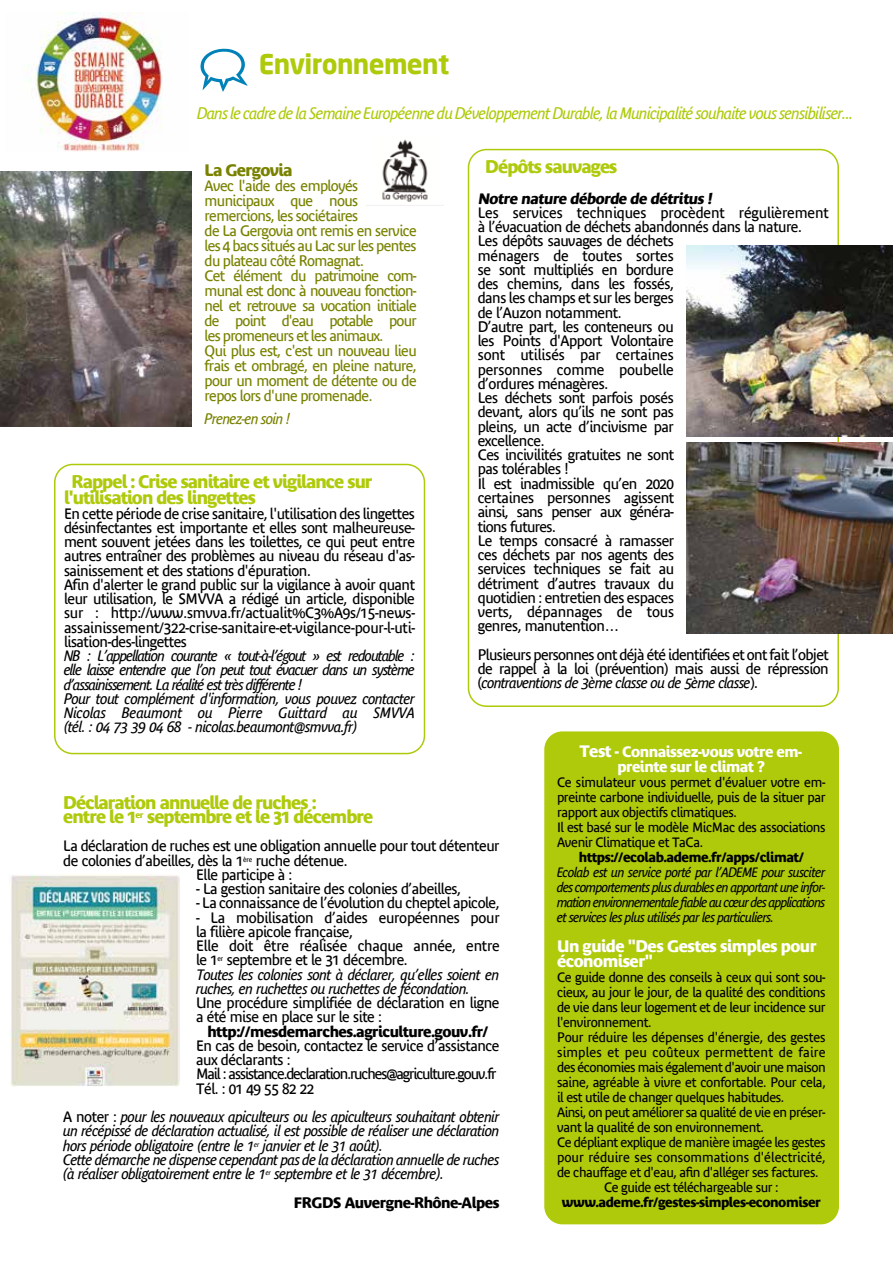
<style>
.page{position:relative;width:893px;height:1263px;background:#fff}
.page>*{position:absolute;margin:0;border:0;box-sizing:border-box;transform-origin:0 0}
.t1{font:700 27px "Neo Sans";letter-spacing:-.025em;color:#afca0b}
.t2{font:700 18px/14.2px "Bienvenue";letter-spacing:-.05em;color:#afca0b}
.t3{font:italic 16.5px "Bienvenue";letter-spacing:-.04em;color:#afca0b}
.t4{font:700 16.5px/15px "Bienvenue";letter-spacing:-.03em;color:#fff}
.t5{font:700 16.5px "Bienvenue";letter-spacing:-.04em;color:#798200}
.t6{font:15px/14.2px "Bienvenue";letter-spacing:-.03em;color:#000}
.t7{font:15px/15px "Bienvenue";letter-spacing:-.04em;color:#798200}
.t8{font:italic 15px/14.2px "Bienvenue";letter-spacing:-.03em;color:#000}
.t9{font:italic 15px/14.2px "Bienvenue";letter-spacing:-.06em;color:#000}
.t10{font:700 15px "Bienvenue";letter-spacing:-.03em;color:#000}
.t11{font:700 15px/15px "Bienvenue";letter-spacing:-.03em;color:#fff;text-align:center}
.t12{font:italic 15px "Bienvenue";letter-spacing:-.04em;color:#798200}
.t13{font:13.5px/15px "Bienvenue";letter-spacing:-.03em;color:#000}
.t14{font:italic 13.5px/15px "Bienvenue";letter-spacing:-.04em;color:#000;text-align:justify}
.t15{font:700 13.5px "Bienvenue";letter-spacing:-.03em;color:#000}
.t16{font:13.5px "Bienvenue";color:#000}
.t17{font:13.5px "Bienvenue";letter-spacing:.01em;color:#000}
.s1{font-style:italic}
.s2{font-style:normal}
.s3{font-size:16.5px}
</style>
<div class="page">
<div style="left:544px;top:731px;width:295px;height:493px;background:#afca0b;border-radius:18px"></div>
<img style="left:367px;top:139px;width:76px;height:67px">
<img style="left:9px;top:874px;width:170px;height:213px">
<div style="left:54px;top:464px;width:371px;height:290px;border:2px solid #afca0b;border-radius:18px"></div>
<div style="left:468px;top:149px;width:371px;height:558px;border:2px solid #afca0b;border-radius:18px"></div>
<img style="left:27px;top:12px;width:135px;height:139px">
<img style="left:0;top:172px;width:192px;height:255px">
<img style="left:687px;top:442px;width:206px;height:192px">
<img style="left:686px;top:246px;width:207px;height:191px">
<h1 class="t1" style="left:259px;top:47px;width:192px">Environnement</h1>
<p class="t3" style="left:197px;top:103px;width:658px">Dans le cadre de la Semaine Européenne du Développement Durable, la Municipalité souhaite vous sensibiliser...</p>
<p class="t5" style="left:205px;top:161px;width:90px">La Gergovia</p>
<p class="t7" style="left:205px;top:178px;width:214px">Avec l'aide des employés municipaux que nous remercions, les sociétaires<br>de La Gergovia ont remis en service les 4 bacs situés au Lac sur les pentes du plateau côté Romagnat.<br>Cet élément du patrimoine com&shy;munal est donc à nouveau fonction&shy;nel et retrouve sa vocation initiale de point d'eau potable pour les promeneurs et les animaux.<br>Qui plus est, c'est un nouveau lieu frais et ombragé, en pleine nature, pour un moment de détente ou de repos lors d'une promenade.</p>
<p class="t12" style="left:205px;top:410px;width:87px">Prenez-en soin !</p>
<p class="t2" style="left:64px;top:473px;width:310px;line-height:16.5px;text-indent:8px">Rappel : Crise sanitaire et vigilance sur l'utilisation des lingettes</p>
<p class="t6" style="left:64px;top:506px;width:353px">En cette période de crise sanitaire, l'utilisation des lingettes désinfectantes est importante et elles sont malheureuse&shy;ment souvent jetées dans les toilettes, ce qui peut entre autres entraîner des problèmes au niveau du réseau d'as&shy;sainissement et des stations d'épuration.<br>Afin d'alerter le grand public sur la vigilance à avoir quant leur utilisation, le SMVVA a rédigé un article, disponible sur : http://www.smvva.fr/actualit%C3%A9s/15-news&shy;assainissement/322-crise-sanitaire-et-vigilance-pour-l-uti&shy;lisation-des-lingettes</p>
<p class="t9" style="left:64px;top:649px;width:353px">NB : L’appellation courante « tout-à-l’égout » est redoutable : elle laisse entendre que l’on peut tout évacuer dans un système d’assainissement. La réalité est très différente !<br>Pour tout complément d'information, vous pouvez contacter Nicolas Beaumont ou Pierre Guittard au SMVVA (tél. : 04 73 39 04 68 - nicolas.beaumont@smvva.fr)</p>
<p class="t2" style="left:485px;top:159px;width:134px">Dépôts sauvages</p>
<p class="t10" style="left:478px;top:190px;width:238px">Notre nature déborde de détritus !</p>
<p class="t6" style="left:478px;top:206px;width:353px">Les services techniques procèdent régulièrement à l’évacuation de déchets abandonnés dans la nature.<br>Les dépôts sauvages de déchets<br>ménagers de toutes sortes<br>se sont multipliés en bordure<br>des chemins, dans les fossés,<br>dans les champs et sur les berges<br>de l’Auzon notamment.<br>D’autre part, les conteneurs ou<br>les Points d'Apport Volontaire<br>sont utilisés par certaines<br>personnes comme poubelle<br>d’ordures ménagères.<br>Les déchets sont parfois posés<br>devant, alors qu’ils ne sont pas<br>pleins, un acte d’incivisme par<br>excellence.<br>Ces incivilités gratuites ne sont<br>pas tolérables !<br>Il est inadmissible qu’en 2020<br>certaines personnes agissent<br>ainsi, sans penser aux généra-<br>tions futures.<br>Le temps consacré à ramasser<br>ces déchets par nos agents des<br>services techniques se fait au<br>détriment d’autres travaux du<br>quotidien : entretien des espaces<br>verts, dépannages de tous<br>genres, manutention…</p>
<p class="t6" style="left:478px;top:647px;width:352px;text-align:justify">Plusieurs personnes ont déjà été identifiées et ont fait l’objet de rappel à la loi (prévention) mais aussi de répression (<span class="s1">contraventions de 3ème classe ou de 5ème classe</span>).</p>
<p class="t2" style="left:63px;top:795px;width:312px">Déclaration annuelle de ruches :<br>entre le 1<sup>er</sup> septembre et le 31 décembre</p>
<p class="t6" style="left:63px;top:839px;width:438px">La déclaration de ruches est une obligation annuelle pour tout détenteur</p>
<p class="t6" style="left:63px;top:853px;width:286px">de colonies d’abeilles, dès la 1<sup>ère</sup> ruche détenue.</p>
<p class="t6" style="left:196px;top:867px;width:98px">Elle participe à :</p>
<p class="t6" style="left:196px;top:882px;width:266px">- La gestion sanitaire des colonies d’abeilles,</p>
<p class="t6" style="left:196px;top:896px;width:305px">- La connaissance de l’évolution du cheptel apicole,</p>
<p class="t6" style="left:196px;top:910px;width:305px">- La mobilisation d’aides européennes pour la filière apicole française,<br>Elle doit être réalisée chaque année, entre le 1<sup>er</sup> septembre et le 31 décembre.<br><span class="s1">Toutes les colonies sont à déclarer, qu’elles soient en ruches, en ruchettes ou ruchettes de fécondation.</span></p>
<p class="t6" style="left:196px;top:996px;width:305px">Une procédure simplifiée de déclaration en ligne a été mise en place sur le site :</p>
<p class="t10" style="left:207px;top:1022px;width:282px">http://mesdemarches.agriculture.gouv.fr/</p>
<p class="t6" style="left:196px;top:1038px;width:305px">En cas de besoin, contactez le service d’assistance aux déclarants :<br>Mail : assistance.declaration.ruches@agriculture.gouv.fr Tél. : 01 49 55 82 22</p>
<p class="t8" style="left:63px;top:1110px;width:438px"><span class="s2">A noter :</span> pour les nouveaux apiculteurs ou les apiculteurs souhaitant obtenir un récépissé de déclaration actualisé, il est possible de réaliser une déclaration hors période obligatoire (entre le 1<sup>er</sup> janvier et le 31 août).<br>Cette démarche ne dispense cependant pas de la déclaration annuelle de ruches (à réaliser obligatoirement entre le 1<sup>er</sup> septembre et le 31 décembre).</p>
<p class="t10" style="left:294px;top:1193px;width:207px">FRGDS Auvergne-Rhône-Alpes</p>
<p class="t11" style="left:579px;top:744px;width:224px"><span class="s3">Test -</span> Connaissez-vous votre em&shy;preinte sur le climat ?</p>
<p class="t13" style="left:557px;top:775px;width:270px">Ce simulateur vous permet d'évaluer votre em&shy;preinte carbone individuelle, puis de la situer par rapport aux objectifs climatiques.<br>Il est basé sur le modèle MicMac des associations Avenir Climatique et TaCa.</p>
<p class="t15" style="left:579px;top:849px;width:227px">https://ecolab.ademe.fr/apps/climat/</p>
<p class="t14" style="left:557px;top:865px;width:270px">Ecolab est un service porté par l’ADEME pour susciter des comportements plus durables en apportant une infor&shy;mation environnementale fiable au cœur des applications et services les plus utilisés par les particuliers.</p>
<p class="t4" style="left:557px;top:939px;width:261px">Un guide "Des Gestes simples pour économiser"</p>
<p class="t13" style="left:557px;top:970px;width:270px">Ce guide donne des conseils à ceux qui sont sou-</p>
<p class="t13" style="left:557px;top:985px;width:270px">cieux, au jour le jour, de la qualité des conditions</p>
<p class="t13" style="left:557px;top:1000px;width:270px">de vie dans leur logement et de leur incidence sur</p>
<p class="t13" style="left:557px;top:1015px;width:96px">l'environnement.</p>
<p class="t13" style="left:557px;top:1030px;width:270px">Pour réduire les dépenses d'énergie, des gestes</p>
<p class="t17" style="left:557px;top:1044px;width:270px">simples et peu coûteux permettent de faire</p>
<p class="t13" style="left:557px;top:1060px;width:270px">des économies mais également d'avoir une maison</p>
<p class="t13" style="left:557px;top:1075px;width:270px">saine, agréable à vivre et confortable. Pour cela,</p>
<p class="t13" style="left:557px;top:1090px;width:229px">il est utile de changer quelques habitudes.</p>
<p class="t13" style="left:557px;top:1105px;width:270px">Ainsi, on peut améliorer sa qualité de vie en préser-</p>
<p class="t13" style="left:557px;top:1120px;width:208px">vant la qualité de son environnement.</p>
<p class="t13" style="left:557px;top:1135px;width:270px">Ce dépliant explique de manière imagée les gestes</p>
<p class="t16" style="left:557px;top:1149px;width:270px">pour réduire ses consommations d'électricité,</p>
<p class="t13" style="left:557px;top:1165px;width:263px">de chauffage et d'eau, afin d'alléger ses factures.</p>
<p class="t13" style="left:604px;top:1180px;width:176px">Ce guide est téléchargeable sur :</p>
<p class="t15" style="left:562px;top:1194px;width:261px">www.ademe.fr/gestes-simples-economiser</p>
</div>
